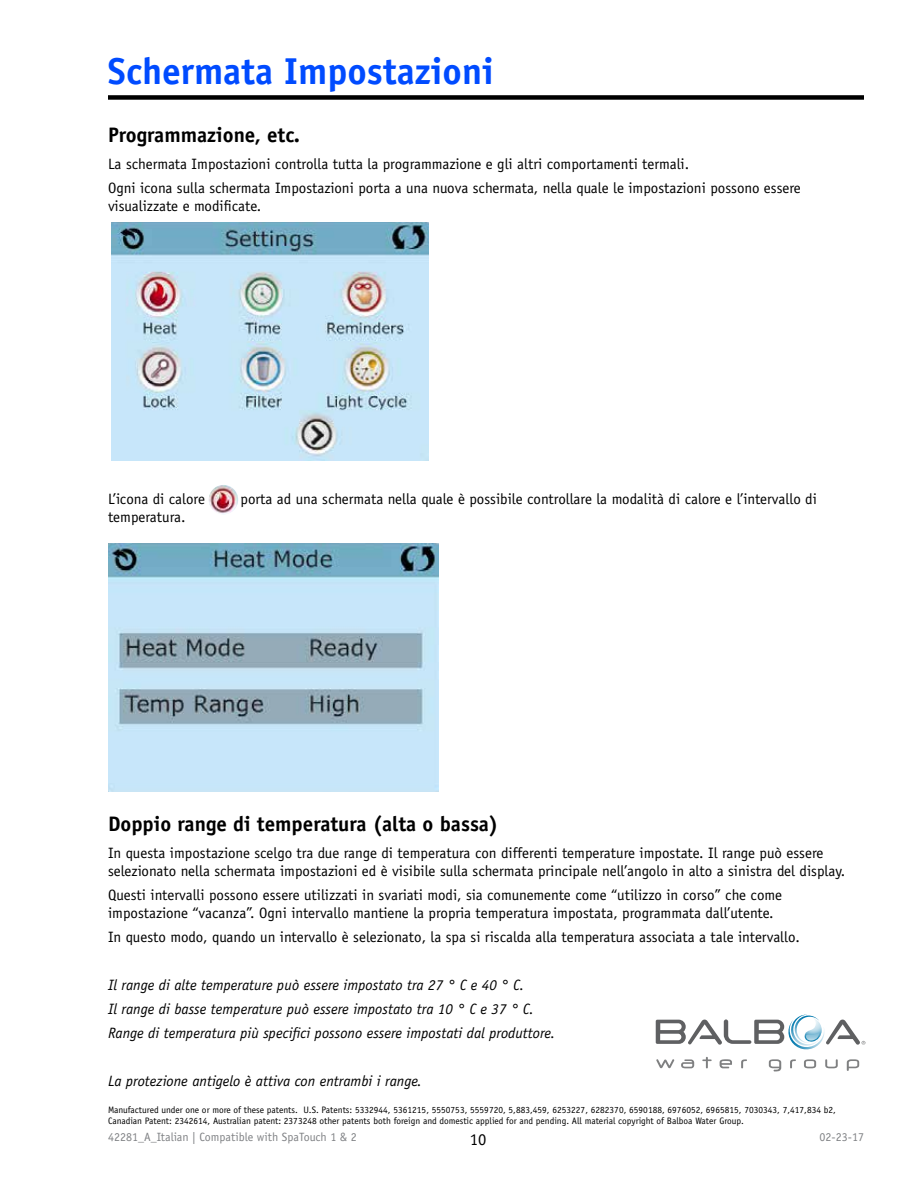
<style>
.page{position:relative;width:918px;height:1188px;background:#fff}
.page>*{position:absolute;margin:0;border:0;box-sizing:border-box;transform-origin:0 0}
.t1{font:700 37.5px "Officina Sans";color:#004bff}
.t2{font:700 21px "Officina Sans";color:#000}
.t3{font:16.5px "Officina Sans";color:#000}
.t4{font:15px/18px "Officina Sans";color:#000}
.t5{font:italic 15px/24px "Officina Sans";color:#000}
.t6{font:12px "Officina Sans";color:#808285}
.t7{font:9.3px/10.5px "Officina Sans";color:#000}
</style>
<div class="page">
<svg style="left:656px;top:1059px;width:18px;height:9px"></svg>
<svg style="left:681px;top:1059px;width:13px;height:9px"></svg>
<svg style="left:702px;top:1057px;width:10px;height:11px"></svg>
<svg style="left:720px;top:1059px;width:12px;height:9px"></svg>
<svg style="left:790px;top:1059px;width:6px;height:9px"></svg>
<svg style="left:741px;top:1059px;width:6px;height:9px"></svg>
<svg style="left:804px;top:1059px;width:12px;height:9px"></svg>
<svg style="left:825px;top:1059px;width:13px;height:9px"></svg>
<svg style="left:769px;top:1059px;width:12px;height:12px"></svg>
<svg style="left:847px;top:1059px;width:12px;height:12px"></svg>
<svg style="left:656px;top:1015px;width:209px;height:35px"></svg>
<div style="left:108px;top:95px;width:756px;height:5px;background:#000"></div>
<img style="left:111px;top:222px;width:318px;height:238px">
<img style="left:209px;top:485px;width:29px;height:29px;border-radius:15px">
<img style="left:108px;top:543px;width:331px;height:248px">
<h1 class="t1" style="left:108px;top:47px;width:388px">Schermata Impostazioni</h1>
<h2 class="t2" style="left:108px;top:122px;width:194px">Programmazione, etc.</h2>
<p class="t4" style="left:108px;top:152px;width:694px;line-height:24px">La schermata Impostazioni controlla tutta la programmazione e gli altri comportamenti termali.<br>Ogni icona sulla schermata Impostazioni porta a una nuova schermata, nella quale le impostazioni possono essere</p>
<p class="t4" style="left:108px;top:197px;width:155px">visualizzate e modificate.</p>
<p class="t4" style="left:108px;top:490px;width:98px">L’icona di calore</p>
<p class="t4" style="left:241px;top:490px;width:578px">porta ad una schermata nella quale è possibile controllare la modalità di calore e l’intervallo di</p>
<p class="t4" style="left:108px;top:508px;width:79px">temperatura.</p>
<h2 class="t2" style="left:108px;top:811px;width:392px">Doppio range di temperatura (alta o bassa)</h2>
<p class="t4" style="left:108px;top:844px;width:739px">In questa impostazione scelgo tra due range di temperatura con differenti temperature impostate. Il range può essere selezionato nella schermata impostazioni ed è visibile sulla schermata principale nell’angolo in alto a sinistra del display.</p>
<p class="t4" style="left:108px;top:886px;width:676px">Questi intervalli possono essere utilizzati in svariati modi, sia comunemente come “utilizzo in corso” che come impostazione “vacanza”. Ogni intervallo mantiene la propria temperatura impostata, programmata dall’utente.</p>
<p class="t4" style="left:108px;top:928px;width:694px">In questo modo, quando un intervallo è selezionato, la spa si riscalda alla temperatura associata a tale intervallo.</p>
<p class="t5" style="left:108px;top:973px;width:449px">Il range di alte temperature può essere impostato tra 27 ° C e 40 ° C.<br>Il range di basse temperature può essere impostato tra 10 ° C e 37 ° C.<br>Range di temperatura più specifici possono essere impostati dal produttore.</p>
<p class="t5" style="left:108px;top:1069px;width:315px">La protezione antigelo è attiva con entrambi i range.</p>
<p class="t7" style="left:108px;top:1105px;width:729px">Manufactured under one or more of these patents. U.S. Patents: 5332944, 5361215, 5550753, 5559720, 5,883,459, 6253227, 6282370, 6590188, 6976052, 6965815, 7030343, 7,417,834 b2,<br>Canadian Patent: 2342614, Australian patent: 2373248 other patents both foreign and domestic applied for and pending. All material copyright of Balboa Water Group.</p>
<p class="t6" style="left:108px;top:1130px;width:250px">42281_A_Italian | Compatible with SpaTouch 1 &amp; 2</p>
<p class="t3" style="left:470px;top:1129px;width:18px">10</p>
<p class="t6" style="left:820px;top:1130px;width:46px">02-23-17</p>
</div>
